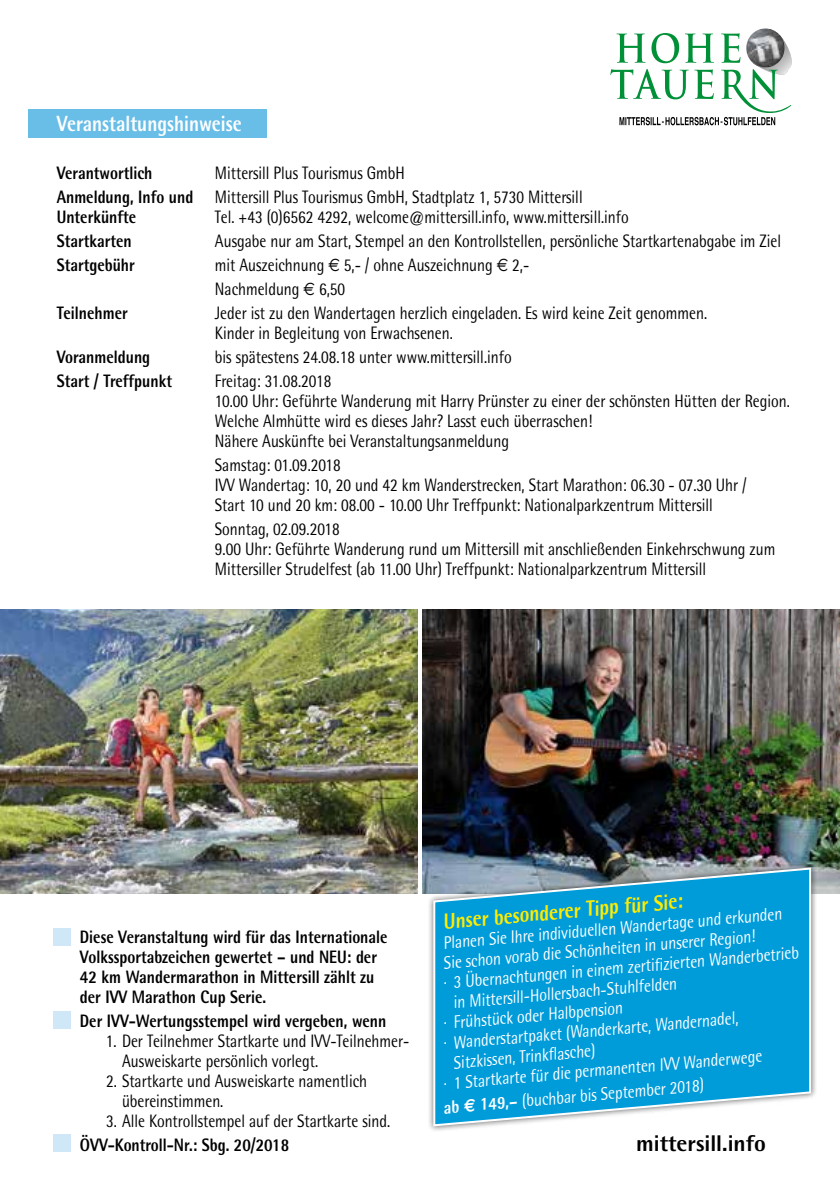
<style>
.page{position:relative;width:840px;height:1191px;background:#fff}
.page>*{position:absolute;margin:0;border:0;box-sizing:border-box;transform-origin:0 0}
.t1{font:800 22.8px "Rotis Semi Sans";color:#000}
.t2{font:800 22px "Rotis Semi Sans";color:#ffed00;scale:.85 1}
.t3{font:800 22px "Rotis Semi Sans";color:#fff;scale:.85 1}
.t4{font:18px/20px "Rotis Semi Sans";color:#000;scale:.85 1}
.t5{font:18px "Rotis Semi Sans";color:#fff;scale:.85 1}
.t6{font:800 18px/20px "Rotis Semi Sans";color:#000;scale:.85 1}
.s1{font-weight:800}
.s2{font-family:"Euro Sans"}
.s3{font-family:"Euro Sans";font-weight:700}
</style>
<div class="page">
<div style="left:28px;top:110px;width:238px;height:28px;background:#69bee7"></div>
<div style="left:54px;top:1011px;width:17px;height:17px;background:#cfe7f6"></div>
<div style="left:54px;top:1134px;width:17px;height:17px;background:#cfe7f6"></div>
<div style="left:54px;top:928px;width:17px;height:17px;background:#cfe7f6"></div>
<img style="left:0;top:610px;width:417px;height:283px">
<img style="left:422px;top:610px;width:417px;height:283px">
<img style="left:745px;top:28px;width:39px;height:40px;border-radius:19px">
<svg style="left:610px;top:33px;width:181px;height:92px"></svg>
<div style="left:427px;top:862px;width:389px;height:270px;background:#000;opacity:.55"></div>
<svg style="left:432px;top:866px;width:379px;height:261px;background:#20a3d8"></svg>
<p class="t3" style="left:57px;top:109px;width:219px">Veranstaltungshinweise</p>
<p class="t6" style="left:57px;top:162px;width:114px">Verantwortlich</p>
<p class="t4" style="left:57px;top:161px;width:620px;line-height:24px;text-indent:158px">Mittersill Plus Tourismus GmbH<br><span class="s1">Anmeldung, Info und</span> Mittersill Plus Tourismus GmbH, Stadtplatz 1, 5730 Mittersill</p>
<p class="t6" style="left:57px;top:206px;width:95px">Unterkünfte</p>
<p class="t4" style="left:215px;top:207px;width:488px">Tel. +43 (0)6562 4292, welcome@mittersill.info, www.mittersill.info</p>
<p class="t6" style="left:57px;top:230px;width:90px">Startkarten</p>
<p class="t4" style="left:215px;top:231px;width:667px">Ausgabe nur am Start, Stempel an den Kontrollstellen, persönliche Startkartenabgabe im Ziel</p>
<p class="t6" style="left:57px;top:254px;width:93px">Startgebühr</p>
<p class="t4" style="left:215px;top:253px;width:371px;line-height:24px">mit Auszeichnung <span class="s2">€</span> 5,- / ohne Auszeichnung <span class="s2">€</span> 2,-<br>Nachmeldung <span class="s2">€</span> 6,50</p>
<p class="t6" style="left:57px;top:302px;width:85px">Teilnehmer</p>
<p class="t4" style="left:215px;top:303px;width:580px">Jeder ist zu den Wandertagen herzlich eingeladen. Es wird keine Zeit genommen.<br>Kinder in Begleitung von Erwachsenen.</p>
<p class="t6" style="left:57px;top:346px;width:111px">Voranmeldung</p>
<p class="t4" style="left:215px;top:347px;width:350px">bis spätestens 24.08.18 unter www.mittersill.info</p>
<p class="t6" style="left:57px;top:370px;width:137px">Start / Treffpunkt</p>
<p class="t4" style="left:215px;top:371px;width:677px">Freitag: 31.08.2018<br>10.00 Uhr: Geführte Wanderung mit Harry Prünster zu einer der schönsten Hütten der Region.<br>Welche Almhütte wird es dieses Jahr? Lasst euch überraschen!<br>Nähere Auskünfte bei Veranstaltungsanmeldung</p>
<p class="t4" style="left:215px;top:454px;width:627px">Samstag: 01.09.2018<br>IVV Wandertag: 10, 20 und 42 km Wanderstrecken, Start Marathon: 06.30 - 07.30 Uhr /<br>Start 10 und 20 km: 08.00 - 10.00 Uhr Treffpunkt: Nationalparkzentrum Mittersill</p>
<p class="t4" style="left:215px;top:518px;width:660px">Sonntag, 02.09.2018<br>9.00 Uhr: Geführte Wanderung rund um Mittersill mit anschließenden Einkehrschwung zum<br>Mittersiller Strudelfest (ab 11.00 Uhr) Treffpunkt: Nationalparkzentrum Mittersill</p>
<p class="t6" style="left:80px;top:926px;width:363px">Diese Veranstaltung wird für das Internationale Volkssportabzeichen gewertet – und NEU: der 42 km Wandermarathon in Mittersill zählt zu der IVV Marathon Cup Serie.</p>
<p class="t6" style="left:80px;top:1010px;width:362px">Der IVV-Wertungsstempel wird vergeben, wenn</p>
<p class="t4" style="left:122px;top:1030px;width:339px;text-indent:-16px">1. Der Teilnehmer Startkarte und IVV-Teilnehmer-<br>Ausweiskarte persönlich vorlegt.</p>
<p class="t4" style="left:122px;top:1070px;width:290px;text-indent:-16px">2. Startkarte und Ausweiskarte namentlich übereinstimmen.</p>
<p class="t4" style="left:106px;top:1110px;width:335px">3. Alle Kontrollstempel auf der Startkarte sind.</p>
<p class="t6" style="left:80px;top:1134px;width:247px">ÖVV-Kontroll-Nr.: Sbg. 20/2018</p>
<p class="t2" style="left:442px;top:907px;width:283px;rotate:-5deg">Unser besonderer Tipp für Sie:</p>
<p class="t5" style="left:442px;top:932px;width:401px;rotate:-5deg">Planen Sie Ihre individuellen Wandertage und erkunden</p>
<p class="t5" style="left:442px;top:952px;width:369px;rotate:-5deg">Sie schon vorab die Schönheiten in unserer Region!</p>
<p class="t5" style="left:442px;top:972px;width:420px;rotate:-5deg">· 3 Übernachtungen in einem zertifi zierten Wanderbetrieb</p>
<p class="t5" style="left:452px;top:991px;width:265px;rotate:-5deg">in Mittersill-Hollersbach-Stuhlfelden</p>
<p class="t5" style="left:442px;top:1012px;width:213px;rotate:-5deg">· Frühstück oder Halbpension</p>
<p class="t5" style="left:442px;top:1032px;width:349px;rotate:-5deg">· Wanderstartpaket (Wanderkarte, Wandernadel,</p>
<p class="t5" style="left:452px;top:1052px;width:168px;rotate:-5deg">Sitzkissen, Trinkfl asche)</p>
<p class="t5" style="left:442px;top:1072px;width:377px;rotate:-5deg">· 1 Startkarte für die permanenten IVV Wanderwege</p>
<p class="t5" style="left:442px;top:1097px;width:308px;rotate:-5deg"><span class="s1">ab</span> <span class="s3">€</span> <span class="s1">149,–</span> (buchbar bis September 2018)</p>
<p class="t1" style="left:635px;top:1129px;width:131px">mittersill.info</p>
</div>
